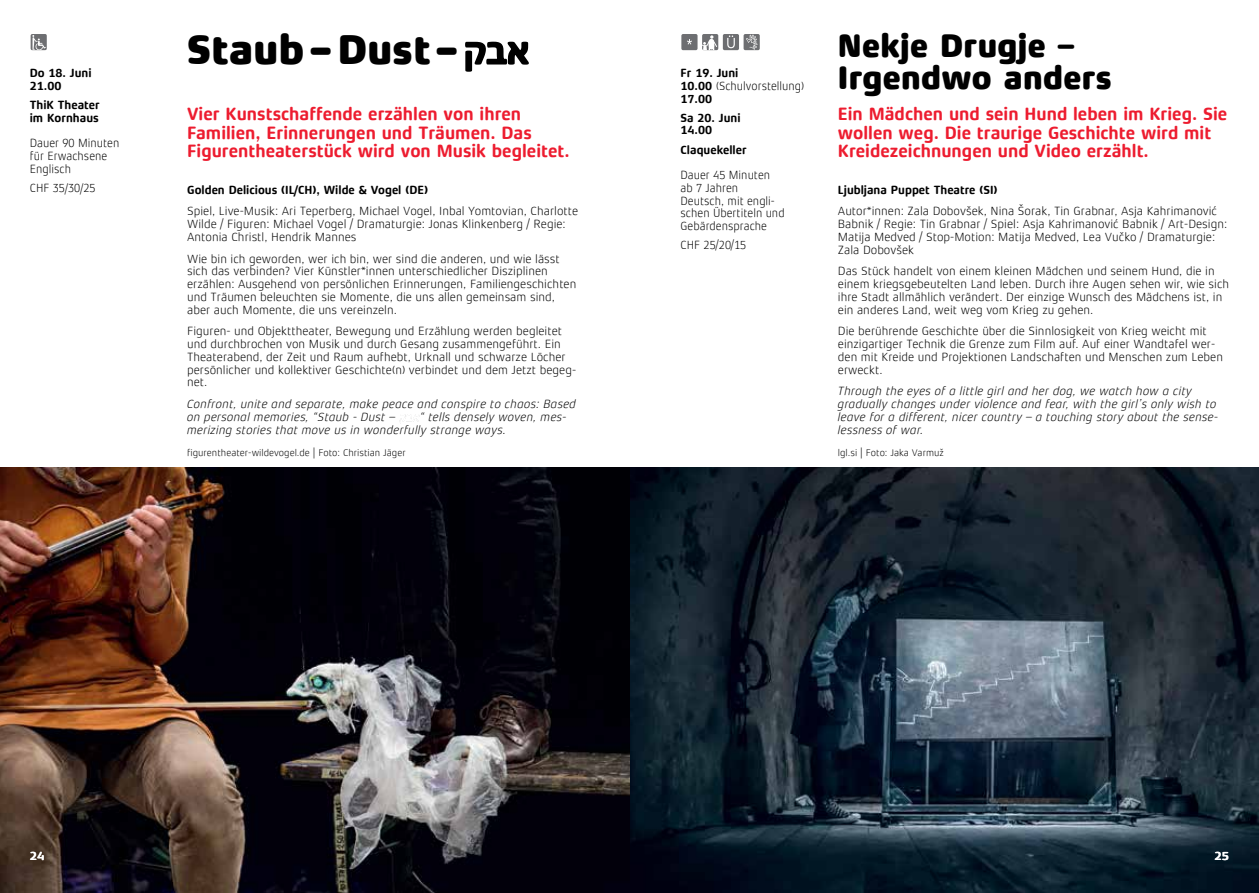
<style>
.page{position:relative;width:1259px;height:893px;background:#fff}
.page>*{position:absolute;margin:0;border:0;box-sizing:border-box;transform-origin:0 0}
.t1{font:800 42px "Xenois Soft Pro";letter-spacing:.01em;color:#000;scale:.95 1}
.t2{font:800 33px/32.2px "Xenois Soft Pro";letter-spacing:.01em;color:#000;scale:.95 1}
.t3{font:700 18px/18.8px "Xenois Soft Pro";color:#ed1c2f;scale:.95 1}
.t4{font:300 12px/12.8px "Xenois Soft Pro";color:#000}
.t5{font:italic 300 12px/12.8px "Xenois Soft Pro";letter-spacing:.01em;color:#000}
.t6{font:700 12px/12.8px "Xenois Soft Pro";color:#000;scale:.95 1}
.t7{font:300 12px/12.8px "Xenois Soft Pro";color:#000;scale:.95 1}
.t8{font:700 12px "Xenois Soft Pro";color:#fff}
.t9{font:300 9.75px "Xenois Soft Pro";color:#000}
.s1{font-weight:300}
.s2{font-weight:700}
.s3{font-size:11.7px}
</style>
<div class="page">
<svg style="left:399px;top:414px;width:21px;height:10px"></svg>
<img style="left:629px;top:468px;width:630px;height:425px">
<img style="left:0;top:468px;width:629px;height:425px">
<div style="left:702px;top:34px;width:16px;height:16px;background:#6d6e71;border-radius:2px"></div>
<svg style="left:702px;top:35px;width:16px;height:15px"></svg>
<div style="left:681px;top:34px;width:16px;height:16px;background:#6d6e71;border-radius:2px"></div>
<svg style="left:687px;top:39px;width:5px;height:6px"></svg>
<svg style="left:465px;top:41px;width:64px;height:31px"></svg>
<div style="left:743px;top:34px;width:17px;height:16px;background:#6d6e71;border-radius:2px"></div>
<svg style="left:746px;top:35px;width:11px;height:15px"></svg>
<div style="left:723px;top:34px;width:16px;height:16px;background:#6d6e71;border-radius:2px"></div>
<svg style="left:727px;top:35px;width:8px;height:13px"></svg>
<svg style="left:31px;top:34px;width:16px;height:16px"></svg>
<svg style="left:32px;top:35px;width:14px;height:15px"></svg>
<p class="t6" style="left:30px;top:67px;width:67px">Do 18. Juni<br>21.00</p>
<p class="t6" style="left:30px;top:98px;width:75px">ThiK Theater im Kornhaus</p>
<p class="t7" style="left:30px;top:137px;width:96px">Dauer 90 Minuten für Erwachsene<br>Englisch</p>
<p class="t7" style="left:30px;top:181px;width:71px">CHF 35/30/25</p>
<h1 class="t1" style="left:187px;top:25px;width:285px">Staub – Dust–</h1>
<h3 class="t3" style="left:187px;top:104px;width:404px">Vier Kunstschaffende erzählen von ihren<br>Familien, Erinnerungen und Träumen. Das<br>Figurentheaterstück wird von Musik begleitet.</h3>
<p class="t6" style="left:187px;top:183px;width:255px">Golden Delicious (IL/CH), Wilde &amp; Vogel (DE)</p>
<p class="t4" style="left:187px;top:205px;width:393px">Spiel, Live-Musik: Ari Teperberg, Michael Vogel, Inbal Yomtovian, Charlotte<br>Wilde / Figuren: Michael Vogel / Dramaturgie: Jonas Klinkenberg / Regie:<br>Antonia Christl, Hendrik Mannes</p>
<p class="t4" style="left:187px;top:252px;width:391px">Wie bin ich geworden, wer ich bin, wer sind die anderen, und wie lässt sich das verbinden? Vier Künstler*innen unterschiedlicher Disziplinen erzählen: Ausgehend von persönlichen Erinnerungen, Familiengeschichten und Träumen beleuchten sie Momente, die uns allen gemeinsam sind, aber auch Momente, die uns vereinzeln.</p>
<p class="t4" style="left:187px;top:325px;width:390px">Figuren- und Objekttheater, Bewegung und Erzählung werden begleitet und durchbrochen von Musik und durch Gesang zusammengeführt. Ein Theaterabend, der Zeit und Raum aufhebt, Urknall und schwarze Löcher persönlicher und kollektiver Geschichte(n) verbindet und dem Jetzt begeg&shy;net.</p>
<p class="t5" style="left:187px;top:398px;width:390px">Confront, unite and separate, make peace and conspire to chaos: Based on personal memories, “Staub - Dust –</p>
<p class="t5" style="left:187px;top:410px;width:381px;text-indent:233px">“ tells densely woven, mes&shy;merizing stories that move us in wonderfully strange ways.</p>
<p class="t6" style="left:680px;top:67px;width:132px">Fr 19. Juni<br>10.00 <span class="s1">(Schulvorstellung)<br></span>17.00</p>
<p class="t6" style="left:680px;top:111px;width:65px">Sa 20. Juni<br>14.00</p>
<p class="t6" style="left:680px;top:143px;width:71px">Claquekeller</p>
<p class="t7" style="left:680px;top:169px;width:111px">Dauer 45 Minuten ab 7 Jahren<br>Deutsch, mit engli&shy;schen Übertiteln und<br>Gebärdensprache</p>
<p class="t7" style="left:680px;top:239px;width:71px">CHF 25/20/15</p>
<h2 class="t2" style="left:838px;top:29px;width:290px">Nekje Drugje <span class="s2">–<br></span>Irgendwo anders</h2>
<h3 class="t3" style="left:838px;top:104px;width:411px">Ein Mädchen und sein Hund leben im Krieg. Sie wollen weg. Die traurige Geschichte wird mit<br>Kreidezeichnungen und Video erzählt.</h3>
<p class="t6" style="left:838px;top:183px;width:170px">Ljubljana Puppet Theatre (SI)</p>
<p class="t4" style="left:838px;top:205px;width:391px">Autor*innen: Zala Dobovšek, Nina Šorak, Tin Grabnar, Asja Kahrimanović Babnik / Regie: Tin Grabnar / Spiel: Asja Kahrimanović Babnik / Art-Design:<br>Matija Medved / Stop-Motion: Matija Medved, Lea Vučko / Dramaturgie:<br>Zala Dobovšek</p>
<p class="t4" style="left:838px;top:265px;width:393px">Das Stück handelt von einem kleinen Mädchen und seinem Hund, die in einem kriegsgebeutelten Land leben. Durch ihre Augen sehen wir, wie sich ihre Stadt allmählich verändert. Der einzige Wunsch des Mädchens ist, in ein anderes Land, weit weg vom Krieg zu gehen.</p>
<p class="t4" style="left:838px;top:325px;width:387px">Die berührende Geschichte über die Sinnlosigkeit von Krieg weicht mit einzigartiger Technik die Grenze zum Film auf. Auf einer Wandtafel wer&shy;den mit Kreide und Projektionen Landschaften und Menschen zum Leben erweckt.</p>
<p class="t5" style="left:838px;top:385px;width:382px">Through the eyes of a little girl and her dog, we watch how a city gradually changes under violence and fear, with the girl’s only wish to leave for a different, nicer country – a touching story about the sense&shy;lessness of war.</p>
<p class="t9" style="left:187px;top:447px;width:220px">figurentheater-wildevogel.de <span class="s3">|</span> Foto: Christian Jäger</p>
<p class="t9" style="left:838px;top:447px;width:107px">lgl.si <span class="s3">|</span> Foto: Jaka Varmuž</p>
<p class="t8" style="left:30px;top:849px;width:16px">24</p>
<p class="t8" style="left:1214px;top:849px;width:16px">25</p>
</div>
